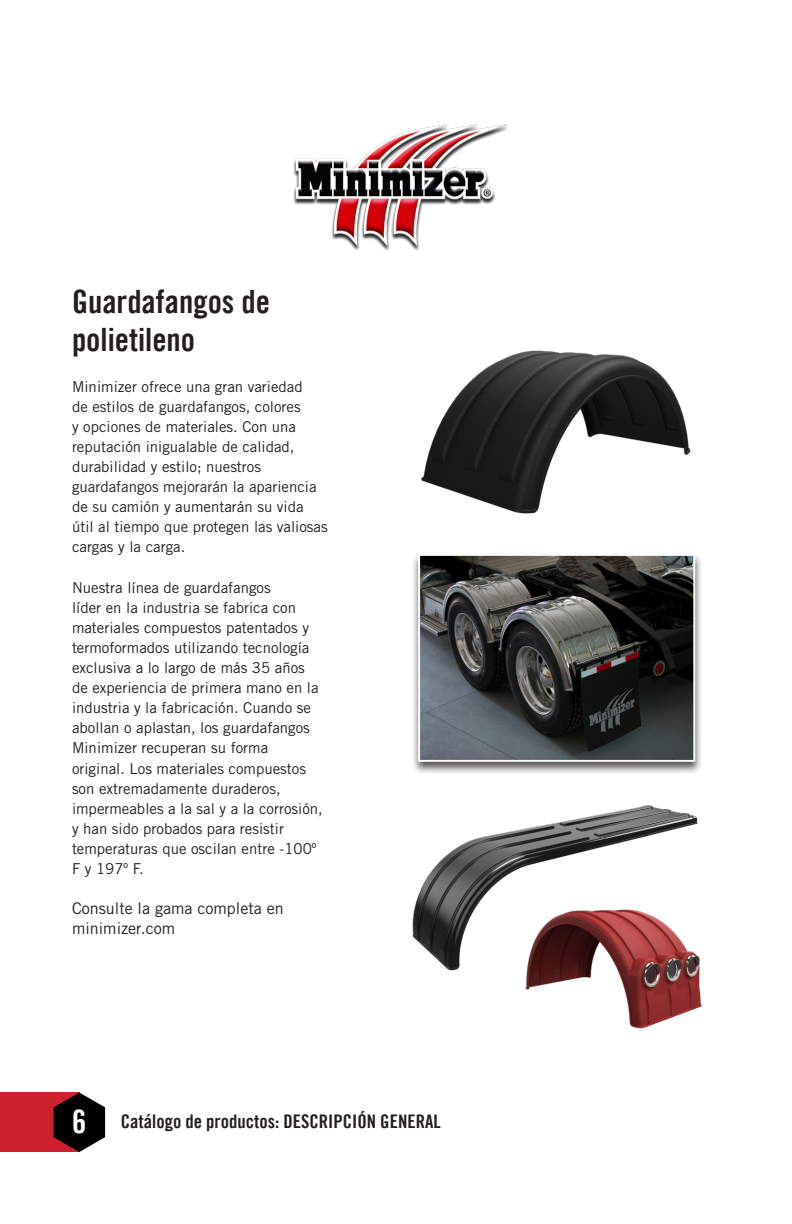
<style>
.page{position:relative;width:792px;height:1224px;background:#fff}
.page>*{position:absolute;margin:0;border:0;box-sizing:border-box;transform-origin:0 0}
.t1{font:32.2px/38.6px "Trade Gothic LT Bold Cond Twenty";color:#231f20}
.t2{font:32.2px "Trade Gothic LT Bold Cond Twenty";color:#fff}
.t3{font:18.8px "Trade Gothic LT Bold Cond Twenty";color:#231f20}
.t4{font:16px/20.2px "Trade Gothic LT Std";color:#231f20}
.t5{font:15px/20.2px "Trade Gothic LT Std";color:#231f20}
</style>
<div class="page">
<div style="left:0;top:1093px;width:79px;height:59px;background:#cf202f"></div>
<svg style="left:54px;top:1093px;width:51px;height:59px"></svg>
<img style="left:421px;top:350px;width:270px;height:164px">
<div style="left:411px;top:552px;width:292px;height:224px;background:#231f20;opacity:.75"></div>
<img style="left:421px;top:557px;width:271px;height:202px">
<div style="left:418px;top:554px;width:277px;height:208px;border:2px solid #fff"></div>
<img style="left:412px;top:805px;width:286px;height:166px">
<img style="left:491px;top:896px;width:211px;height:133px">
<img style="left:293px;top:124px;width:214px;height:127px">
<p class="t1" style="left:72px;top:282px;width:200px">Guardafangos de polietileno</p>
<p class="t5" style="left:72px;top:376px;width:257px">Minimizer ofrece una gran variedad<br>de estilos de guardafangos, colores<br>y opciones de materiales. Con una reputación inigualable de calidad, durabilidad y estilo; nuestros guardafangos mejorarán la apariencia de su camión y aumentarán su vida útil al tiempo que protegen las valiosas cargas y la carga.</p>
<p class="t5" style="left:72px;top:577px;width:252px">Nuestra línea de guardafangos<br>líder en la industria se fabrica con materiales compuestos patentados y termoformados utilizando tecnología exclusiva a lo largo de más 35 años de experiencia de primera mano en la industria y la fabricación. Cuando se abollan o aplastan, los guardafangos Minimizer recuperan su forma original. Los materiales compuestos son extremadamente duraderos, impermeables a la sal y a la corrosión, y han sido probados para resistir temperaturas que oscilan entre -100º F y 197º F.</p>
<p class="t4" style="left:72px;top:898px;width:213px">Consulte la gama completa en minimizer.com</p>
<p class="t2" style="left:72px;top:1102px;width:16px">6</p>
<p class="t3" style="left:121px;top:1110px;width:321px">Catálogo de productos: DESCRIPCIÓN GENERAL</p>
</div>
